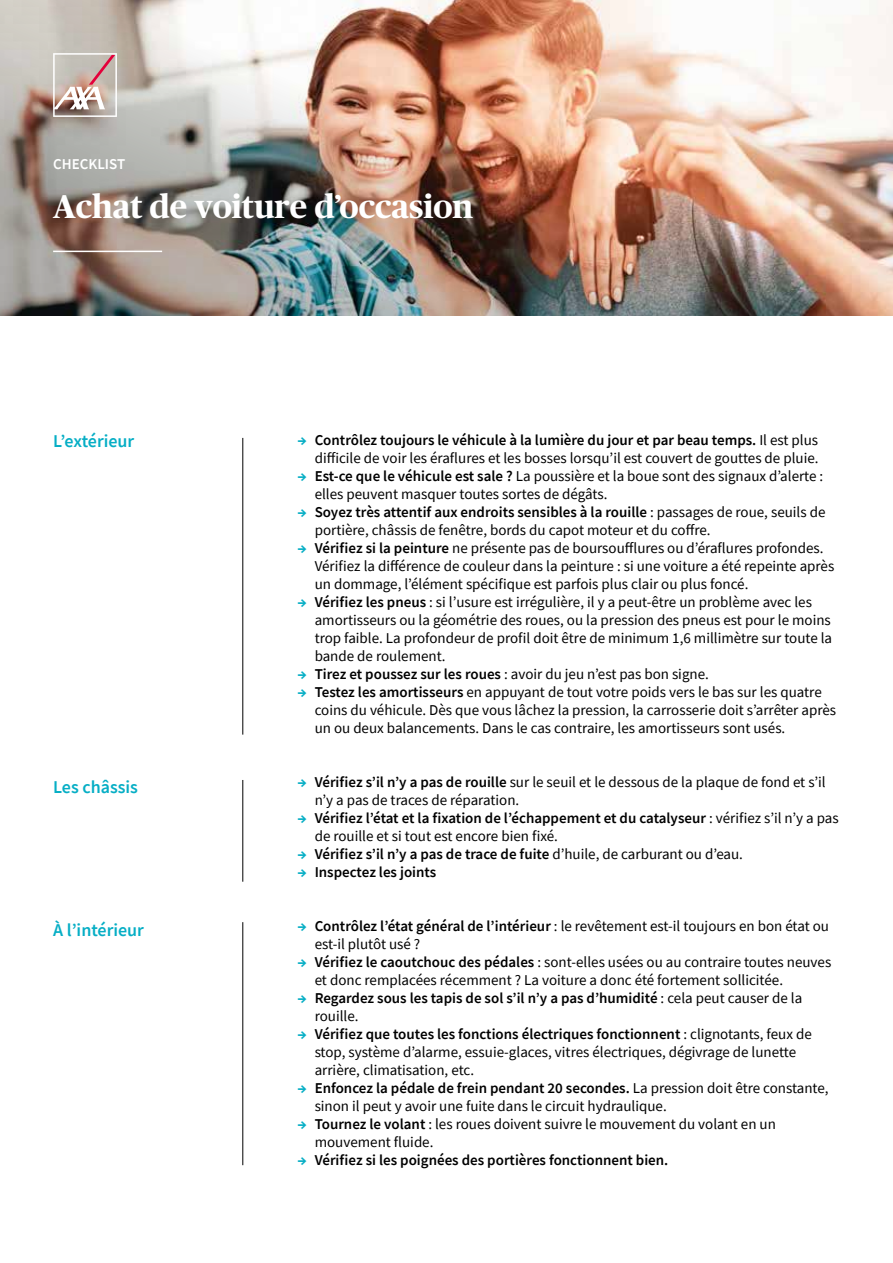
<style>
.page{position:relative;width:893px;height:1263px;background:#fff}
.page>*{position:absolute;margin:0;border:0;box-sizing:border-box;transform-origin:0 0}
.t1{font:700 33px "Publico Headline";color:#fff}
.t2{font:600 18px "Source Sans Pro";color:#06aec5}
.t3{font:15px/18px "Source Sans Pro";color:#000}
.t4{font:600 15px/18px "Source Sans Pro";color:#000}
.t5{font:600 15px "Source Sans Pro";color:#fff}
.s1{font-weight:700;color:#06aec5}
.s2{font-weight:600}
.s3{font-weight:400}
</style>
<div class="page">
<img style="left:0;top:0;width:893px;height:316px">
<hr style="left:53px;top:251px;width:109px;height:1px;background:#fff">
<hr style="left:242px;top:780px;width:1px;height:102px;background:#000">
<hr style="left:242px;top:922px;width:1px;height:243px;background:#000">
<hr style="left:242px;top:438px;width:1px;height:297px;background:#000">
<svg style="left:53px;top:53px;width:64px;height:64px"></svg>
<p class="t5" style="left:53px;top:154px;width:74px">CHECKLIST</p>
<h1 class="t1" style="left:53px;top:183px;width:422px">Achat de voiture d’occasion</h1>
<p class="t2" style="left:53px;top:430px;width:83px">L’extérieur</p>
<p class="t2" style="left:53px;top:776px;width:86px">Les châssis</p>
<p class="t2" style="left:53px;top:918px;width:92px">À l’intérieur</p>
<p class="t3" style="left:298px;top:431px;width:522px;text-align:right"><span class="s1">→</span> <span class="s2">Contrôlez toujours le véhicule à la lumière du jour et par beau temps.</span> Il est plus difficile de voir les éraflures et les bosses lorsqu’il est couvert de gouttes de pluie.</p>
<p class="t3" style="left:315px;top:467px;width:510px;text-indent:-17px"><span class="s1">→</span> <span class="s2">Est-ce que le véhicule est sale ?</span> La poussière et la boue sont des signaux d’alerte : elles peuvent masquer toutes sortes de dégâts.</p>
<p class="t3" style="left:315px;top:503px;width:512px;text-indent:-17px"><span class="s1">→</span> <span class="s2">Soyez très attentif aux endroits sensibles à la rouille</span> : passages de roue, seuils de portière, châssis de fenêtre, bords du capot moteur et du coffre.</p>
<p class="t3" style="left:315px;top:539px;width:521px;text-indent:-17px"><span class="s1">→</span> <span class="s2">Vérifiez si la peinture</span> ne présente pas de boursoufflures ou d’éraflures profondes.<br>Vérifiez la différence de couleur dans la peinture : si une voiture a été repeinte après un dommage, l’élément spécifique est parfois plus clair ou plus foncé.</p>
<p class="t3" style="left:315px;top:593px;width:519px;text-indent:-17px"><span class="s1">→</span> <span class="s2">Vérifiez les pneus</span> : si l’usure est irrégulière, il y a peut-être un problème avec les amortisseurs ou la géométrie des roues, ou la pression des pneus est pour le moins trop faible. La profondeur de profil doit être de minimum 1,6 millimètre sur toute la bande de roulement.</p>
<p class="t3" style="left:298px;top:665px;width:413px"><span class="s1">→</span> <span class="s2">Tirez et poussez sur les roues</span> : avoir du jeu n’est pas bon signe.</p>
<p class="t3" style="left:315px;top:683px;width:523px;text-indent:-17px"><span class="s1">→</span> <span class="s2">Testez les amortisseurs</span> en appuyant de tout votre poids vers le bas sur les quatre coins du véhicule. Dès que vous lâchez la pression, la carrosserie doit s’arrêter après un ou deux balancements. Dans le cas contraire, les amortisseurs sont usés.</p>
<p class="t3" style="left:315px;top:773px;width:513px;text-indent:-17px"><span class="s1">→</span> <span class="s2">Vérifiez s’il n’y a pas de rouille</span> sur le seuil et le dessous de la plaque de fond et s’il n’y a pas de traces de réparation.</p>
<p class="t4" style="left:315px;top:809px;width:526px;text-indent:-17px"><span class="s1">→</span> Vérifiez l’état et la fixation de l’échappement et du catalyseur <span class="s3">: vérifiez s’il n’y a pas de rouille et si tout est encore bien fixé.</span></p>
<p class="t4" style="left:298px;top:845px;width:447px"><span class="s1">→</span> Vérifiez s’il n’y a pas de trace de fuite <span class="s3">d’huile, de carburant ou d’eau.</span></p>
<p class="t4" style="left:298px;top:863px;width:140px"><span class="s1">→</span> Inspectez les joints</p>
<p class="t3" style="left:315px;top:917px;width:516px;text-indent:-17px"><span class="s1">→</span> <span class="s2">Contrôlez l’état général de l’intérieur</span> : le revêtement est-il toujours en bon état ou est-il plutôt usé ?</p>
<p class="t3" style="left:315px;top:953px;width:518px;text-indent:-17px"><span class="s1">→</span> <span class="s2">Vérifiez le caoutchouc des pédales</span> : sont-elles usées ou au contraire toutes neuves et donc remplacées récemment ? La voiture a donc été fortement sollicitée.</p>
<p class="t4" style="left:315px;top:989px;width:489px;text-indent:-17px"><span class="s1">→</span> Regardez sous les tapis de sol s’il n’y a pas d’humidité <span class="s3">: cela peut causer de la rouille.</span></p>
<p class="t3" style="left:315px;top:1025px;width:499px;text-indent:-17px"><span class="s1">→</span> <span class="s2">Vérifiez que toutes les fonctions électriques fonctionnent</span> : clignotants, feux de stop, système d’alarme, essuie-glaces, vitres électriques, dégivrage de lunette arrière, climatisation, etc.</p>
<p class="t3" style="left:315px;top:1079px;width:515px;text-indent:-17px"><span class="s1">→</span> <span class="s2">Enfoncez la pédale de frein pendant 20 secondes.</span> La pression doit être constante, sinon il peut y avoir une fuite dans le circuit hydraulique.</p>
<p class="t3" style="left:315px;top:1115px;width:463px;text-indent:-17px"><span class="s1">→</span> <span class="s2">Tournez le volant</span> : les roues doivent suivre le mouvement du volant en un mouvement fluide.</p>
<p class="t4" style="left:298px;top:1151px;width:372px"><span class="s1">→</span> Vérifiez si les poignées des portières fonctionnent bien.</p>
</div>
